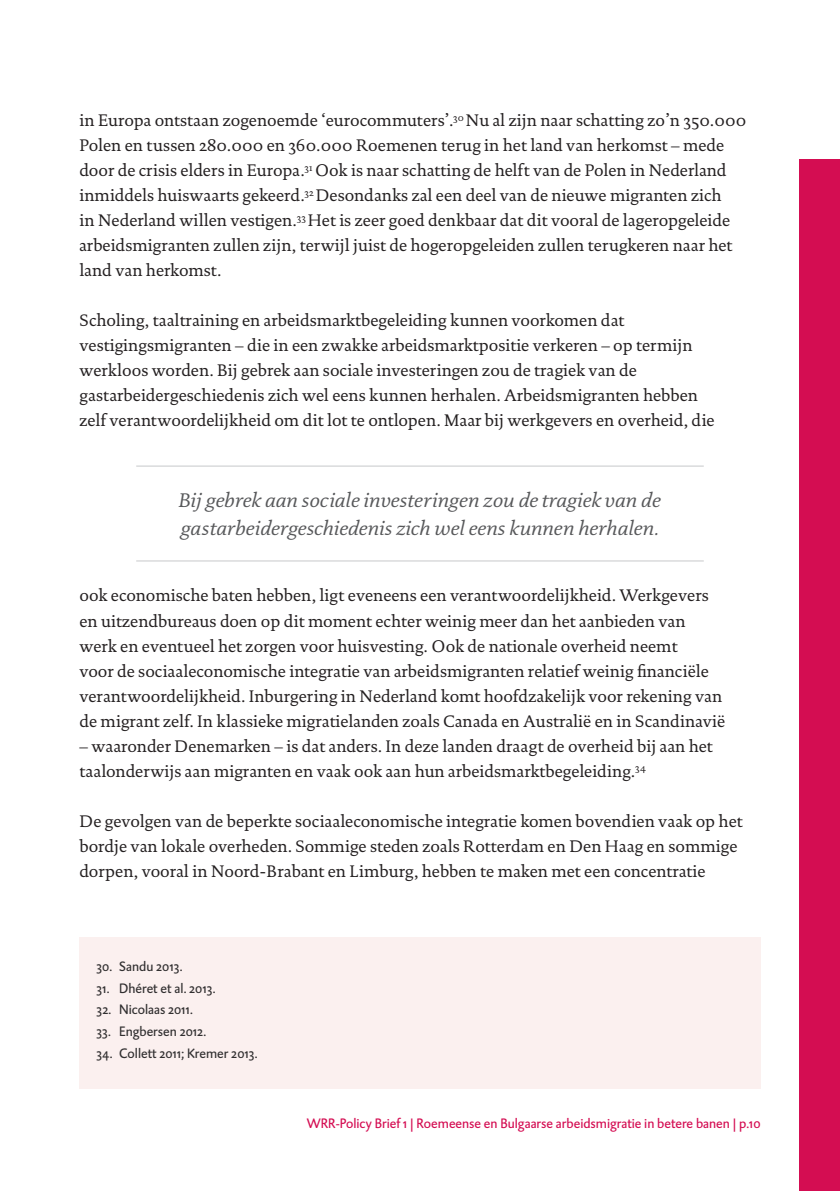
<style>
.page{position:relative;width:840px;height:1191px;background:#fff}
.page>*{position:absolute;margin:0;border:0;box-sizing:border-box;transform-origin:0 0}
.t1{font:italic 20px/28px "DTL Documenta ST";color:#57585a}
.BROOD{font:17px/25px "DTL Documenta ST";color:#231f20}
.footnotes{font:14px "DTL Caspari ST";color:#312f30}
.t2{font:14px "DTL Caspari ST";color:#d40d52}
</style>
<div class="page">
<div style="left:799px;top:159px;width:40px;height:1032px;background:#d40d52"></div>
<div style="left:79px;top:937px;width:681px;height:152px;background:#fbf0ef"></div>
<hr style="left:136px;top:465px;width:567px;height:1px;background:#c7c8ca">
<hr style="left:136px;top:560px;width:567px;height:1px;background:#c7c8ca">
<p class="BROOD" style="left:79px;top:108px;width:668px">in Europa ontstaan zogenoemde ‘eurocommuters’.<sup>30</sup> Nu al zijn naar schatting zo’n 350.000<br>Polen en tussen 280.000 en 360.000 Roemenen terug in het land van herkomst – mede door de crisis elders in Europa.<sup>31</sup> Ook is naar schatting de helft van de Polen in Nederland inmiddels huiswaarts gekeerd.<sup>32</sup> Desondanks zal een deel van de nieuwe migranten zich<br>in Nederland willen vestigen.<sup>33</sup> Het is zeer goed denkbaar dat dit vooral de lageropgeleide arbeidsmigranten zullen zijn, terwijl juist de hogeropgeleiden zullen terugkeren naar het land van herkomst.</p>
<p class="BROOD" style="left:79px;top:308px;width:636px">Scholing, taaltraining en arbeidsmarktbegeleiding kunnen voorkomen dat vestigingsmigranten – die in een zwakke arbeidsmarktpositie verkeren – op termijn werkloos worden. Bij gebrek aan sociale investeringen zou de tragiek van de gastarbeidergeschiedenis zich wel eens kunnen herhalen. Arbeidsmigranten hebben zelf verantwoordelijkheid om dit lot te ontlopen. Maar bij werkgevers en overheid, die</p>
<p class="t1" style="left:178px;top:485px;width:483px">Bij gebrek aan sociale investeringen zou de tragiek van de gastarbeidergeschiedenis zich wel eens kunnen herhalen.</p>
<p class="BROOD" style="left:79px;top:583px;width:646px">ook economische baten hebben, ligt eveneens een verantwoordelijkheid. Werkgevers en uitzendbureaus doen op dit moment echter weinig meer dan het aanbieden van werk en eventueel het zorgen voor huisvesting. Ook de nationale overheid neemt<br>voor de sociaaleconomische integratie van arbeidsmigranten relatief weinig financiële verantwoordelijkheid. Inburgering in Nederland komt hoofdzakelijk voor rekening van de migrant zelf. In klassieke migratielanden zoals Canada en Australië en in Scandinavië</p>
<p class="BROOD" style="left:79px;top:733px;width:634px">– waaronder Denemarken – is dat anders. In deze landen draagt de overheid bij aan het taalonderwijs aan migranten en vaak ook aan hun arbeidsmarktbegeleiding.<sup>34</sup></p>
<p class="BROOD" style="left:79px;top:808px;width:664px">De gevolgen van de beperkte sociaaleconomische integratie komen bovendien vaak op het bordje van lokale overheden. Sommige steden zoals Rotterdam en Den Haag en sommige dorpen, vooral in Noord-Brabant en Limburg, hebben te maken met een concentratie</p>
<p class="footnotes" style="left:96px;top:957px;width:88px">30. Sandu 2013.</p>
<p class="footnotes" style="left:96px;top:979px;width:121px">31. Dhéret et al. 2013.</p>
<p class="footnotes" style="left:96px;top:1001px;width:98px">32. Nicolaas 2011.</p>
<p class="footnotes" style="left:96px;top:1022px;width:111px">33. Engbersen 2012.</p>
<p class="footnotes" style="left:96px;top:1044px;width:163px">34. Collett 2011; Kremer 2013.</p>
<p class="t2" style="left:306px;top:1114px;width:455px">WRR-Policy Brief 1 | Roemeense en Bulgaarse arbeidsmigratie in betere banen | p.10</p>
</div>
